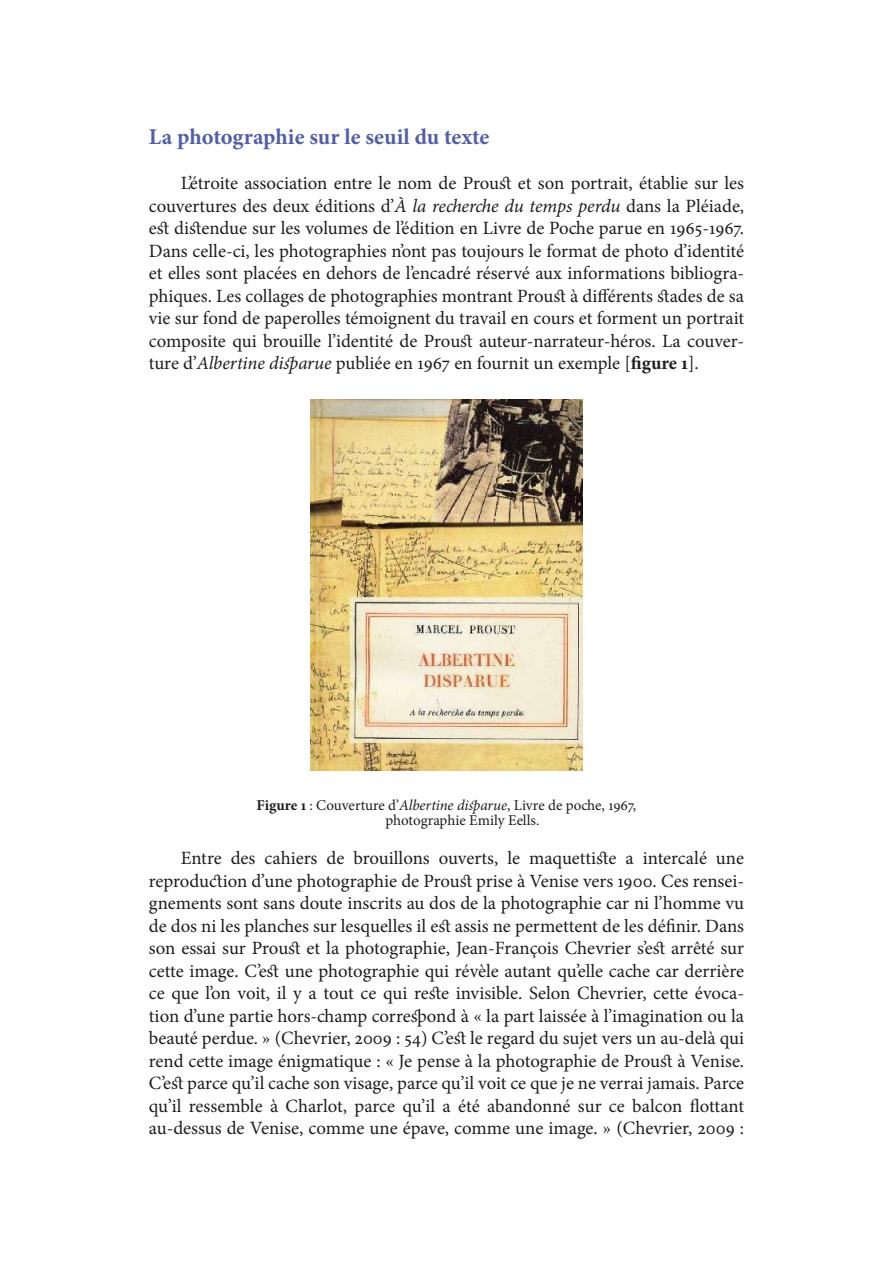
<style>
.page{position:relative;width:893px;height:1263px;background:#fff}
.page>*{position:absolute;margin:0;border:0;box-sizing:border-box;transform-origin:0 0}
.SEP_Titre_2{font:700 22.5px "Minion Pro";color:#525fa4}
.SEP_Normal{font:18.75px/22.5px "Minion Pro";letter-spacing:-.005em;color:#1d1d1b;text-align:justify}
.SEP_Notes{font:15px/15px "Minion Pro";color:#1d1d1b}
.s1{font-style:italic}
.s2{font-weight:700}
</style>
<div class="page">
<img style="left:310px;top:400px;width:273px;height:370px">
<p class="SEP_Titre_2" style="left:149px;top:121px;width:342px">La photographie sur le seuil du texte</p>
<p class="SEP_Normal" style="left:149px;top:172px;width:597px;text-indent:32px">L’étroite association entre le nom de Proust et son portrait, établie sur les couvertures des deux éditions d’<span class="s1">À la recherche du temps perdu</span> dans la Pléiade, est distendue sur les volumes de l’édition en Livre de Poche parue en 1965-1967.<br>Dans celle-ci, les photographies n’ont pas toujours le format de photo d’identité et elles sont placées en dehors de l’encadré réservé aux informations bibliogra&shy;phiques. Les collages de photographies montrant Proust à différents stades de sa vie sur fond de paperolles témoignent du travail en cours et forment un portrait composite qui brouille l’identité de Proust auteur-narrateur-héros. La couver&shy;ture d’<span class="s1">Albertine disparue</span> publiée en 1967 en fournit un exemple [<span class="s2">figure 1</span>].</p>
<p class="SEP_Notes" style="left:385px;top:797px;width:253px;text-indent:-129px"><span class="s2">Figure 1</span> : Couverture d’<span class="s1">Albertine disparue</span>, Livre de poche, 1967, photographie Emily Eells.</p>
<p class="SEP_Normal" style="left:149px;top:847px;width:597px;text-indent:32px">Entre des cahiers de brouillons ouverts, le maquettiste a intercalé une reproduction d’une photographie de Proust prise à Venise vers 1900. Ces rensei&shy;gnements sont sans doute inscrits au dos de la photographie car ni l’homme vu de dos ni les planches sur lesquelles il est assis ne permettent de les définir. Dans son essai sur Proust et la photographie, Jean-François Chevrier s’est arrêté sur cette image. C’est une photographie qui révèle autant qu’elle cache car derrière ce que l’on voit, il y a tout ce qui reste invisible. Selon Chevrier, cette évoca&shy;tion d’une partie hors-champ correspond à « la part laissée à l’imagination ou la beauté perdue. » (Chevrier, 2009 : 54) C’est le regard du sujet vers un au-delà qui rend cette image énigmatique : « Je pense à la photographie de Proust à Venise.<br>C’est parce qu’il cache son visage, parce qu’il voit ce que je ne verrai jamais. Parce qu’il ressemble à Charlot, parce qu’il a été abandonné sur ce balcon flottant au-dessus de Venise, comme une épave, comme une image. » (Chevrier, 2009 :</p>
</div>
